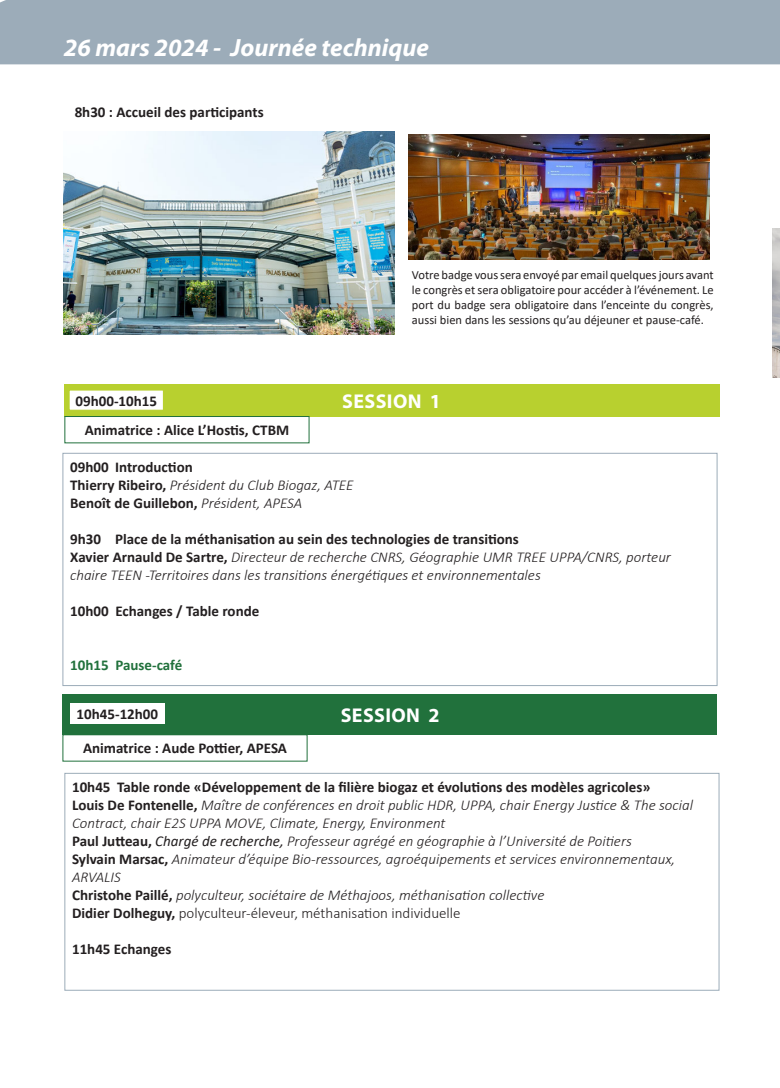
<style>
.page{position:relative;width:780px;height:1088px;background:#fff}
.page>*{position:absolute;margin:0;border:0;box-sizing:border-box;transform-origin:0 0}
.t1{font:italic 700 25px "Myriad Pro";color:#fff}
.t2{font:700 20px "Myriad Pro";letter-spacing:.02em;color:#fff}
.t3{font:italic 300 15px/18px "Calibri";color:#231f20}
.t4{font:700 15px "Calibri";color:#231f20}
.t5{font:300 15px "Calibri";color:#231f20}
.t6{font:700 15px "Calibri";color:#21713c}
.t7{font:12.5px/15px "Calibri";color:#231f20;text-align:justify}
.s1{font-weight:700;font-style:normal}
.s2{font-weight:300;font-style:italic}
.s3{font-weight:400}
.s4{font-weight:700}
</style>
<div class="page">
<img style="left:64px;top:132px;width:331px;height:202px">
<div style="left:0;top:0;width:780px;height:64px;background:#9cacb9"></div>
<div style="left:63px;top:453px;width:654px;height:233px;border:1px solid #9cacb9"></div>
<div style="left:64px;top:384px;width:655px;height:32px;background:#b8d02f"></div>
<div style="left:69px;top:390px;width:94px;height:20px;background:#fff"></div>
<div style="left:68px;top:389px;width:96px;height:22px;border:1px solid #b8d02f"></div>
<div style="left:63px;top:694px;width:654px;height:41px;background:#21713c"></div>
<div style="left:70px;top:703px;width:95px;height:21px;background:#fff"></div>
<div style="left:65px;top:773px;width:654px;height:217px;border:1px solid #9cacb9"></div>
<img style="left:772px;top:229px;width:8px;height:149px">
<div style="left:65px;top:416px;width:244px;height:27px;border:1px solid #21713c"></div>
<img style="left:408px;top:135px;width:301px;height:125px">
<div style="left:63px;top:734px;width:244px;height:27px;border:1px solid #21713c"></div>
<p class="t1" style="left:64px;top:31px;width:366px">26 mars 2024 - Journée technique</p>
<p class="t4" style="left:75px;top:101px;width:190px">8h30 : Accueil des participants</p>
<p class="t7" style="left:412px;top:267px;width:303px">Votre badge vous sera envoyé par email quelques jours avant le congrès et sera obligatoire pour accéder à l’événement. Le port du badge sera obligatoire dans l’enceinte du congrès, aussi bien dans les sessions qu’au déjeuner et pause-café.</p>
<p class="t4" style="left:75px;top:390px;width:83px">09h00-10h15</p>
<p class="t2" style="left:342px;top:388px;width:100px">SESSION 1</p>
<p class="t4" style="left:85px;top:419px;width:206px">Animatrice : Alice L’Hostis, CTBM</p>
<p class="t4" style="left:70px;top:456px;width:124px">09h00 Introduction</p>
<p class="t3" style="left:70px;top:476px;width:285px"><span class="s1">Thierry Ribeiro,</span> Président du Club Biogaz, ATEE</p>
<p class="t4" style="left:70px;top:492px;width:234px">Benoît de Guillebon, <span class="s2">Président, APESA</span></p>
<p class="t4" style="left:70px;top:528px;width:450px">9h30 Place de la méthanisation au sein des technologies de transitions</p>
<p class="t3" style="left:70px;top:548px;width:602px"><span class="s1">Xavier Arnauld De Sartre,</span> Directeur de recherche CNRS, Géographie UMR TREE UPPA/CNRS, porteur chaire TEEN -Territoires dans les transitions énergétiques et environnementales</p>
<p class="t4" style="left:70px;top:600px;width:191px">10h00 Echanges / Table ronde</p>
<p class="t6" style="left:70px;top:654px;width:114px">10h15 Pause-café</p>
<p class="t4" style="left:77px;top:704px;width:83px">10h45-12h00</p>
<p class="t2" style="left:341px;top:702px;width:100px">SESSION 2</p>
<p class="t4" style="left:83px;top:738px;width:205px">Animatrice : Aude Pottier, APESA</p>
<p class="t4" style="left:72px;top:776px;width:580px">10h45 Table ronde «Développement de la filière biogaz et évolutions des modèles agricoles»</p>
<p class="t3" style="left:72px;top:796px;width:622px"><span class="s1">Louis De Fontenelle,</span> Maître de conférences en droit public HDR, UPPA, chair Energy Justice &amp; The social<br>Contract, chair E2S UPPA MOVE, Climate, Energy, Environment</p>
<p class="t3" style="left:72px;top:832px;width:561px"><span class="s1">Paul Jutteau,</span> <span class="s3">Chargé de recherche,</span> Professeur agrégé en géographie à l’Université de Poitiers</p>
<p class="t3" style="left:72px;top:850px;width:604px"><span class="s1">Sylvain Marsac,</span> Animateur d’équipe Bio-ressources, agroéquipements et services environnementaux,<br>ARVALIS</p>
<p class="t3" style="left:72px;top:886px;width:474px"><span class="s1">Christohe Paillé,</span> polyculteur, sociétaire de Méthajoos, méthanisation collective</p>
<p class="t5" style="left:72px;top:903px;width:390px"><span class="s4">Didier Dolheguy,</span> polyculteur-éleveur, méthanisation individuelle</p>
<p class="t4" style="left:72px;top:938px;width:101px">11h45 Echanges</p>
</div>
